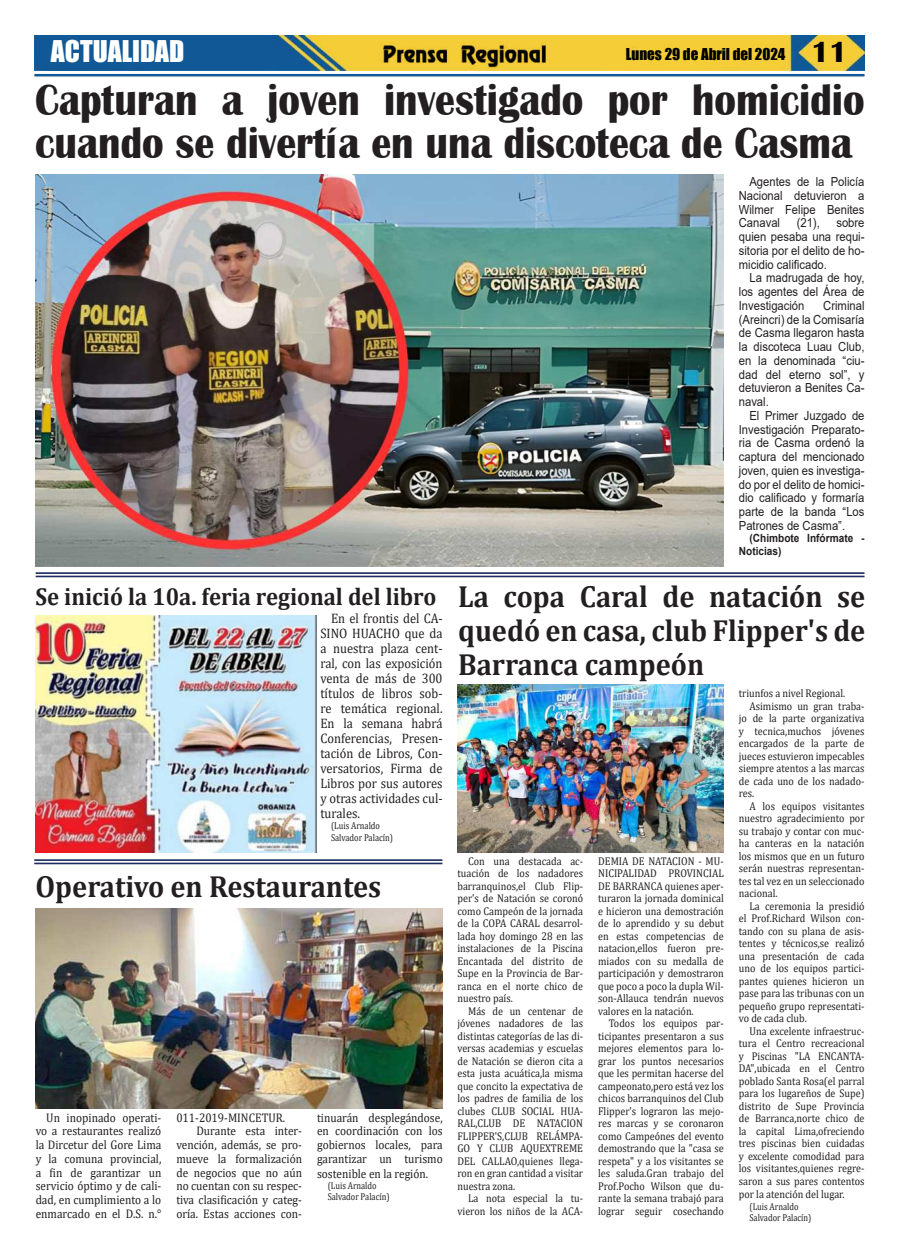
<style>
.page{position:relative;width:900px;height:1258px;background:#fff}
.page>*{position:absolute;margin:0;border:0;box-sizing:border-box;transform-origin:0 0}
.t1{font:700 45.38px/42.5px "Britannic";color:#231f20;scale:.88 1}
.t2{font:700 30.62px/33.8px "Cambria";color:#231f20;text-align:justify;scale:.93 1}
.t3{font:27.5px "Impact";color:#fff}
.t4{font:700 24.5px "Cambria";color:#231f20;scale:.93 1}
.t5{font:15px "Impact";color:#000}
.t6{font:13.75px/15px "Cambria";color:#231f20;text-align:justify;scale:.91 1}
.t7{font:12.5px/13.8px "Arial";color:#231f20;text-align:justify;scale:.9 1}
.t8{font:12.5px/13.8px "Cambria";color:#231f20;text-align:justify;scale:.91 1}
.t9{font:11.25px/12.5px "Cambria";color:#231f20;text-align:justify;scale:.9 1}
.t10{font:700 11.25px/12.5px "Arial";color:#231f20;scale:.9 1}
.t11{font:10px/11.2px "Cambria";color:#231f20;scale:.84 1}
.s1{font-family:"Britannic";font-weight:700;font-size:30px}
</style>
<div class="page">
<img style="left:34px;top:35px;width:831px;height:35px">
<hr style="left:34px;top:74px;width:831px;height:2px;background:#0f5998">
<img style="left:380px;top:41px;width:169px;height:27px">
<img style="left:35px;top:175px;width:689px;height:392px">
<img style="left:36px;top:615px;width:281px;height:237px">
<hr style="left:34px;top:859px;width:408px;height:2px;background:#202d61">
<hr style="left:34px;top:863px;width:408px;height:1px;background:#202d61">
<img style="left:36px;top:908px;width:406px;height:200px">
<hr style="left:36px;top:572px;width:829px;height:2px;background:#202d61">
<hr style="left:36px;top:576px;width:829px;height:1px;background:#202d61">
<img style="left:457px;top:684px;width:267px;height:168px">
<h3 class="t3" style="left:51px;top:36px;width:135px">ACTUALIDAD</h3>
<h3 class="t5" style="left:626px;top:46px;width:223px">Lunes 29 de Abril del 2024 <span class="s1">11</span></h3>
<h1 class="t1" style="left:35px;top:83px;width:944px">Capturan a joven investigado por homicidio cuando se divertía en una discoteca de Casma</h1>
<p class="t7" style="left:739px;top:176px;width:141px;text-indent:11px">Agentes de la Policía Nacional detuvieron a Wilmer Felipe Benites Canaval</p>
<p class="t7" style="left:797px;top:216px;width:27px">(21),</p>
<p class="t7" style="left:739px;top:216px;width:141px;text-indent:98px">sobre quien pesaba una requi&shy;sitoria por el delito de ho&shy;micidio cali昀椀cado.</p>
<p class="t7" style="left:739px;top:271px;width:141px;text-indent:11px">La madrugada de hoy, los agentes del Área de Investigación</p>
<p class="t7" style="left:739px;top:298px;width:141px;text-indent:84px">Criminal (Areincri) de la Comisaría de Casma llegaron hasta la discoteca Luau Club, en la denominada “ciu&shy;dad del eterno sol”, y detuvieron a Benites Ca&shy;naval.</p>
<p class="t7" style="left:739px;top:410px;width:141px;text-indent:11px">El Primer Juzgado de Investigación Preparato&shy;ria de Casma ordenó la captura del mencionado joven, quien es investiga&shy;do por el delito de homici&shy;dio cali昀椀cado y formaría parte de la banda “Los Patrones de Casma”.</p>
<p class="t10" style="left:739px;top:533px;width:141px;text-indent:11px">(Chimbote Infórmate -<br>Noticias)</p>
<h3 class="t4" style="left:35px;top:587px;width:433px">Se inició la 10a. feria regional del libro</h3>
<p class="t6" style="left:320px;top:611px;width:136px;text-indent:11px">En el frontis del CA-SINO HUACHO que da a nuestra plaza cent&shy;ral, con las exposición venta de más de 300 títulos de libros sob&shy;re temática regional.<br>En la semana habrá Conferencias, Presen&shy;tación de Libros, Con&shy;versatorios, Firma de Libros por sus autores y otras actividades cul&shy;turales.</p>
<p class="t11" style="left:331px;top:820px;width:75px">(Luis Arnaldo<br>Salvador Palacín)</p>
<h2 class="t2" style="left:36px;top:873px;width:373px">Operativo en Restaurantes</h2>
<p class="t8" style="left:36px;top:1111px;width:140px;text-indent:11px">Un inopinado operati&shy;vo a restaurantes realizó la Dircetur del Gore Lima y la comuna provincial, a fin de garantizar un servicio óptimo y de cali&shy;dad, en cumplimiento a lo enmarcado en el D.S. n.°</p>
<p class="t8" style="left:176px;top:1111px;width:121px">011-2019-MINCETUR.</p>
<p class="t8" style="left:196px;top:1124px;width:118px">Durante esta inter-</p>
<p class="t8" style="left:176px;top:1138px;width:140px">vención, además, se pro-</p>
<p class="t8" style="left:176px;top:1152px;width:140px">mueve la formalización</p>
<p class="t8" style="left:176px;top:1166px;width:140px">de negocios que no aún</p>
<p class="t8" style="left:176px;top:1179px;width:140px">no cuentan con su respec-</p>
<p class="t8" style="left:176px;top:1193px;width:140px">tiva clasificación y categ-</p>
<p class="t8" style="left:176px;top:1207px;width:140px">oría. Estas acciones con-</p>
<p class="t8" style="left:317px;top:1111px;width:140px">tinuarán desplegándose, en coordinación con los gobiernos locales, para garantizar un turismo</p>
<p class="t8" style="left:317px;top:1167px;width:124px">sostenible en la región.</p>
<p class="t11" style="left:328px;top:1180px;width:75px">(Luis Arnaldo<br>Salvador Palacín)</p>
<h2 class="t2" style="left:458px;top:583px;width:439px">La copa Caral de natación se quedó en casa, club Flipper's de Barranca campeón</h2>
<p class="t9" style="left:457px;top:855px;width:141px;text-indent:11px">Con una destacada ac&shy;tuación de los nadadores barranquinos,el Club Flip&shy;per's de Natación se coronó como Campeón de la jornada de la COPA CARAL desarrol&shy;lada hoy domingo 28 en las instalaciones de la Piscina Encantada del distrito de Supe en la Provincia de Bar&shy;ranca en el norte chico de nuestro país.</p>
<p class="t9" style="left:457px;top:1005px;width:141px;text-indent:11px">Más de un centenar de jóvenes nadadores de las distintas categorías de las di&shy;versas academias y escuelas de Natación se dieron cita a esta justa acuática,la misma que concito la expectativa de los padres de familia de los clubes CLUB SOCIAL HUA-RAL,CLUB DE NATACION FLIPPER'S,CLUB RELÁMPA-GO Y CLUB AQUEXTREME DEL CALLAO,quienes llega&shy;ron en gran cantidad a visitar nuestra zona.</p>
<p class="t9" style="left:457px;top:1192px;width:141px;text-align:right">La nota especial la tu&shy;vieron los niños de la ACA-</p>
<p class="t9" style="left:598px;top:855px;width:141px">DEMIA DE NATACION - MU-NICIPALIDAD PROVINCIAL DE BARRANCA quienes aper&shy;turaron la jornada dominical e hicieron una demostración de lo aprendido y su debut en estas competencias de natacion,ellos fueron pre&shy;miados con su medalla de participación y demostraron que poco a poco la dupla Wil&shy;son-Allauca tendrán nuevos valores en la natación.</p>
<p class="t9" style="left:598px;top:1017px;width:141px;text-indent:11px">Todos los equipos par&shy;ticipantes presentaron a sus mejores elementos para lo&shy;grar los puntos necesarios que les permitan hacerse del campeonato,pero está vez los chicos barranquinos del Club Flipper's lograron las mejo&shy;res marcas y se coronaron como Campeónes del evento demostrando que la "casa se respeta" y a los visitantes se les saluda.Gran trabajo del Prof.Pocho Wilson que du&shy;rante la semana trabajó para lograr seguir cosechando</p>
<p class="t9" style="left:739px;top:687px;width:120px">triunfos a nivel Regional.</p>
<p class="t9" style="left:749px;top:700px;width:129px">Asimismo un gran traba-</p>
<p class="t9" style="left:739px;top:712px;width:141px">jo de la parte organizativa</p>
<p class="t9" style="left:739px;top:725px;width:141px">y tecnica,muchos jóvenes</p>
<p class="t9" style="left:739px;top:737px;width:141px">encargados de la parte de</p>
<p class="t9" style="left:739px;top:750px;width:141px">jueces estuvieron impecables</p>
<p class="t9" style="left:739px;top:762px;width:141px">siempre atentos a las marcas</p>
<p class="t9" style="left:739px;top:775px;width:141px">de cada uno de los nadado-</p>
<p class="t9" style="left:739px;top:787px;width:19px">res.</p>
<p class="t9" style="left:749px;top:800px;width:129px">A los equipos visitantes</p>
<p class="t9" style="left:739px;top:812px;width:141px">nuestro agradecimiento por</p>
<p class="t9" style="left:739px;top:825px;width:141px">su trabajo y contar con muc-</p>
<p class="t9" style="left:739px;top:837px;width:141px">ha canteras en la natación</p>
<p class="t9" style="left:739px;top:850px;width:141px">los mismos que en un futuro</p>
<p class="t9" style="left:739px;top:862px;width:141px">serán nuestras representan-</p>
<p class="t9" style="left:739px;top:875px;width:141px">tes tal vez en un seleccionado</p>
<p class="t9" style="left:739px;top:887px;width:44px">nacional.</p>
<p class="t9" style="left:749px;top:900px;width:129px">La ceremonia la presidió</p>
<p class="t9" style="left:739px;top:912px;width:141px">el Prof.Richard Wilson con-</p>
<p class="t9" style="left:739px;top:925px;width:141px">tando con su plana de asis-</p>
<p class="t9" style="left:739px;top:937px;width:141px">tentes y técnicos,se realizó</p>
<p class="t9" style="left:739px;top:950px;width:141px">una presentación de cada</p>
<p class="t9" style="left:739px;top:962px;width:141px">uno de los equipos partici-</p>
<p class="t9" style="left:739px;top:975px;width:141px">pantes quienes hicieron un</p>
<p class="t9" style="left:739px;top:987px;width:141px">pase para las tribunas con un</p>
<p class="t9" style="left:739px;top:999px;width:141px">pequeño grupo representati-</p>
<p class="t9" style="left:739px;top:1012px;width:77px">vo de cada club.</p>
<p class="t9" style="left:749px;top:1025px;width:129px">Una excelente infraestruc-</p>
<p class="t9" style="left:739px;top:1037px;width:141px">tura el Centro recreacional</p>
<p class="t9" style="left:739px;top:1050px;width:141px">y Piscinas "LA ENCANTA-</p>
<p class="t9" style="left:739px;top:1062px;width:141px">DA",ubicada en el Centro</p>
<p class="t9" style="left:739px;top:1075px;width:141px">poblado Santa Rosa(el parral</p>
<p class="t9" style="left:739px;top:1087px;width:141px">para los lugareños de Supe)</p>
<p class="t9" style="left:739px;top:1100px;width:141px">distrito de Supe Provincia</p>
<p class="t9" style="left:739px;top:1112px;width:141px">de Barranca,norte chico de</p>
<p class="t9" style="left:739px;top:1125px;width:141px">la capital Lima,ofreciendo</p>
<p class="t9" style="left:739px;top:1137px;width:141px">tres piscinas bien cuidadas</p>
<p class="t9" style="left:739px;top:1150px;width:141px">y excelente comodidad para</p>
<p class="t9" style="left:739px;top:1162px;width:141px">los visitantes,quienes regre-</p>
<p class="t9" style="left:739px;top:1175px;width:141px">saron a sus pares contentos</p>
<p class="t9" style="left:739px;top:1188px;width:119px">por la atención del lugar.</p>
<p class="t11" style="left:749px;top:1201px;width:75px">(Luis Arnaldo<br>Salvador Palacín)</p>
</div>
